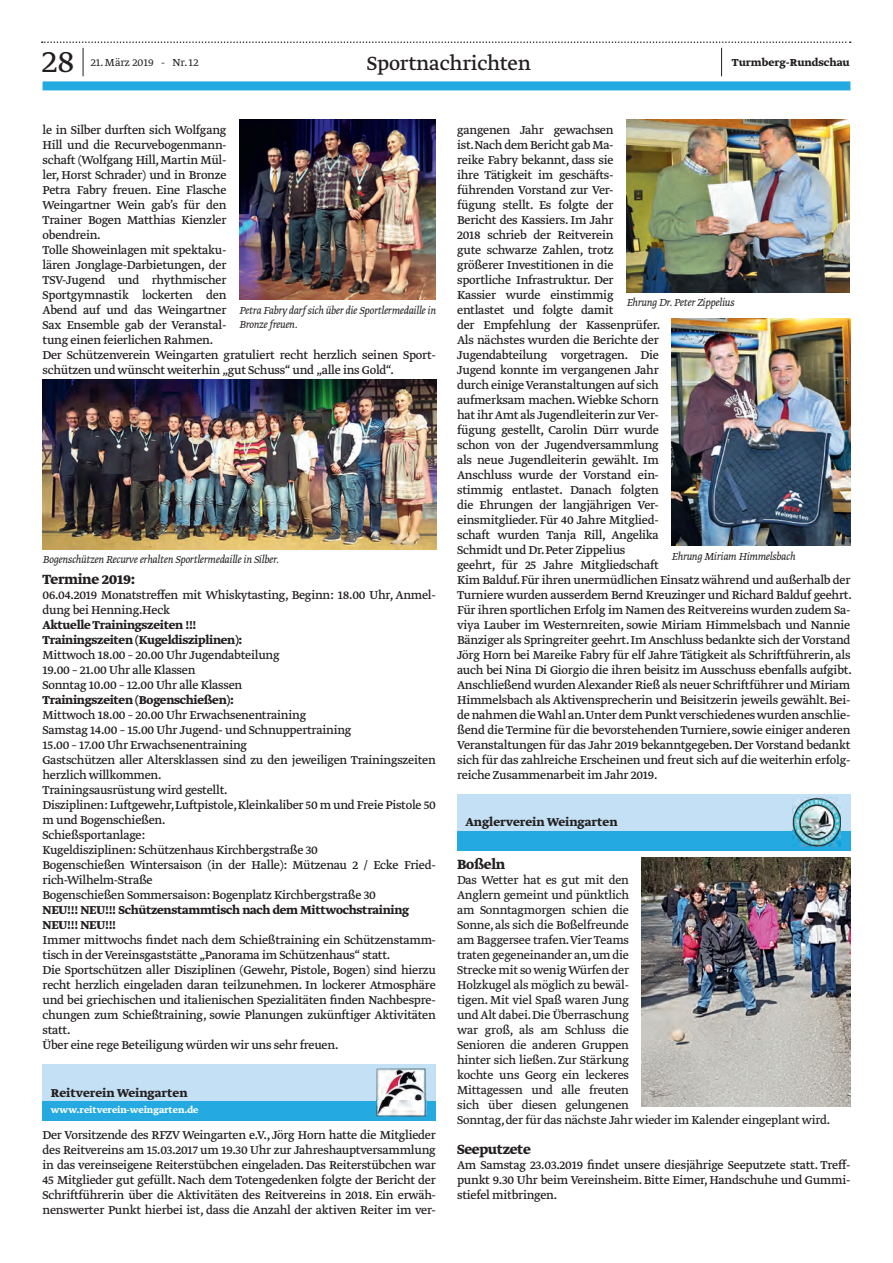
<style>
.page{position:relative;width:893px;height:1263px;background:#fff}
.page>*{position:absolute;margin:0;border:0;box-sizing:border-box;transform-origin:0 0}
.t1{font:300 36px "Greta Text Std";color:#231f20}
.t2{font:22.5px "Greta Text Std";letter-spacing:-.01em;color:#231f20}
.t3{font:700 15.75px "Greta Text Std";letter-spacing:-.02em;color:#231f20}
.t4{font:13.5px/15px "Greta Text Std";letter-spacing:-.02em;color:#231f20}
.t5{font:13.5px/15px "Greta Text Std Regular Min";letter-spacing:-.02em;color:#231f20}
.t6{font:700 13.5px/15px "Greta Text Std";letter-spacing:-.02em;color:#231f20}
.t7{font:700 13.5px "Greta Text Std";color:#231f20}
.t8{font:italic 300 12px/13.5px "Greta Text Std";letter-spacing:-.02em;color:#231f20}
.t9{font:700 12px "Greta Text Std";color:#231f20}
.t10{font:300 12px "Greta Text Std";color:#231f20}
.t11{font:700 10.5px "Greta Text Std";color:#fff}
</style>
<div class="page">
<div style="left:43px;top:81px;width:807px;height:9px;background:#24aae1"></div>
<svg style="left:42px;top:41px;width:809px;height:35px"></svg>
<div style="left:43px;top:1064px;width:393px;height:57px;background:#c3e0f4"></div>
<div style="left:43px;top:1101px;width:393px;height:20px;background:#24aae1"></div>
<img style="left:376px;top:1068px;width:50px;height:49px">
<div style="left:457px;top:793px;width:393px;height:57px;background:#c3e0f4"></div>
<div style="left:457px;top:830px;width:393px;height:20px;background:#24aae1"></div>
<img style="left:792px;top:798px;width:49px;height:48px">
<img style="left:43px;top:379px;width:393px;height:171px">
<img style="left:239px;top:119px;width:197px;height:180px">
<img style="left:672px;top:319px;width:178px;height:226px">
<img style="left:626px;top:119px;width:224px;height:173px">
<img style="left:642px;top:857px;width:208px;height:249px">
<h1 class="t1" style="left:42px;top:41px;width:34px">28</h1>
<p class="t10" style="left:91px;top:56px;width:109px">21. März 2019 - Nr. 12</p>
<p class="t9" style="left:732px;top:56px;width:119px">Turmberg-Rundschau</p>
<h2 class="t2" style="left:367px;top:50px;width:166px">Sportnachrichten</h2>
<p class="t4" style="left:43px;top:123px;width:395px">le in Silber durften sich Wolfgang<br>Hill und die Recurvebogenmann-<br>schaft (Wolfgang Hill, Martin Mül-<br>ler, Horst Schrader) und in Bronze<br>Petra Fabry freuen. Eine Flasche<br>Weingartner Wein gab’s für den<br>Trainer Bogen Matthias Kienzler<br>obendrein.<br>Tolle Showeinlagen mit spektaku-<br>lären Jonglage-Darbietungen, der<br>TSV-Jugend und rhythmischer<br>Sportgymnastik lockerten den<br>Abend auf und das Weingartner<br>Sax Ensemble gab der Veranstal-<br>tung einen feierlichen Rahmen.<br>Der Schützenverein Weingarten gratuliert recht herzlich seinen Sport&shy;schützen und wünscht weiterhin „gut Schuss“ und „alle ins Gold“.</p>
<p class="t8" style="left:239px;top:304px;width:198px">Petra Fabry darf sich über die Sportlermedaille in<br>Bronze freuen.</p>
<p class="t8" style="left:43px;top:553px;width:238px">Bogenschützen Recurve erhalten Sportlermedaille in Silber.</p>
<p class="t3" style="left:43px;top:570px;width:94px">Termine 2019:</p>
<p class="t4" style="left:43px;top:588px;width:395px">06.04.2019 Monatstreffen mit Whiskytasting, Beginn: 18.00 Uhr, Anmel&shy;dung bei Henning.Heck</p>
<p class="t6" style="left:43px;top:618px;width:201px">Aktuelle Trainingszeiten !!!<br>Trainingszeiten (Kugeldisziplinen):</p>
<p class="t4" style="left:43px;top:648px;width:239px">Mittwoch 18.00 – 20.00 Uhr Jugendabteilung<br>19.00 – 21.00 Uhr alle Klassen<br>Sonntag 10.00 – 12.00 Uhr alle Klassen</p>
<p class="t6" style="left:43px;top:693px;width:193px">Trainingszeiten (Bogenschießen):</p>
<p class="t4" style="left:43px;top:708px;width:395px">Mittwoch 18.00 – 20.00 Uhr Erwachsenentraining<br>Samstag 14.00 – 15.00 Uhr Jugend- und Schnuppertraining<br>15.00 – 17.00 Uhr Erwachsenentraining<br>Gastschützen aller Altersklassen sind zu den jeweiligen Trainingszeiten herzlich willkommen.<br>Trainingsausrüstung wird gestellt.<br>Disziplinen: Luftgewehr,Luftpistole,Kleinkaliber 50 m und Freie Pistole 50 m und Bogenschießen.<br>Schießsportanlage:<br>Kugeldisziplinen: Schützenhaus Kirchbergstraße 30<br>Bogenschießen Wintersaison (in der Halle): Mützenau 2 / Ecke Fried&shy;rich-Wilhelm-Straße<br>Bogenschießen Sommersaison: Bogenplatz Kirchbergstraße 30</p>
<p class="t6" style="left:43px;top:903px;width:368px">NEU!!! NEU!!! Schützenstammtisch nach dem Mittwochstraining<br>NEU!!! NEU!!!</p>
<p class="t4" style="left:43px;top:933px;width:395px">Immer mittwochs findet nach dem Schießtraining ein Schützenstamm&shy;tisch in der Vereinsgaststätte „Panorama im Schützenhaus“ statt.<br>Die Sportschützen aller Disziplinen (Gewehr, Pistole, Bogen) sind hierzu recht herzlich eingeladen daran teilzunehmen. In lockerer Atmosphäre und bei griechischen und italienischen Spezialitäten finden Nachbespre&shy;chungen zum Schießtraining, sowie Planungen zukünftiger Aktivitäten statt.<br>Über eine rege Beteiligung würden wir uns sehr freuen.</p>
<p class="t7" style="left:51px;top:1084px;width:138px">Reitverein Weingarten</p>
<p class="t11" style="left:51px;top:1104px;width:149px">www.reitverein-weingarten.de</p>
<p class="t4" style="left:43px;top:1128px;width:395px;text-align:justify">Der Vorsitzende des RFZV Weingarten e.V., Jörg Horn hatte die Mitglieder des Reitvereins am 15.03.2017 um 19.30 Uhr zur Jahreshauptversammlung in das vereinseigene Reiterstübchen eingeladen. Das Reiterstübchen war 45 Mitglieder gut gefüllt. Nach dem Totengedenken folgte der Bericht der Schriftführerin über die Aktivitäten des Reitvereins in 2018. Ein erwäh&shy;nenswerter Punkt hierbei ist, dass die Anzahl der aktiven Reiter im ver-</p>
<p class="t4" style="left:457px;top:123px;width:396px">gangenen Jahr gewachsen<br>ist.Nach dem Bericht gab Ma-<br>reike Fabry bekannt, dass sie<br>ihre Tätigkeit im geschäfts-<br>führenden Vorstand zur Ver-<br>fügung stellt. Es folgte der<br>Bericht des Kassiers. Im Jahr<br>2018 schrieb der Reitverein<br>gute schwarze Zahlen, trotz<br>größerer Investitionen in die<br>sportliche Infrastruktur. Der<br>Kassier wurde einstimmig<br>entlastet und folgte damit<br>der Empfehlung der Kassenprüfer.<br>Als nächstes wurden die Berichte der<br>Jugendabteilung vorgetragen. Die<br>Jugend konnte im vergangenen Jahr<br>durch einige Veranstaltungen auf sich<br>aufmerksam machen. Wiebke Schorn<br>hat ihr Amt als Jugendleiterin zur Ver-<br>fügung gestellt, Carolin Dürr wurde<br>schon von der Jugendversammlung<br>als neue Jugendleiterin gewählt. Im<br>Anschluss wurde der Vorstand ein-<br>stimmig entlastet. Danach folgten<br>die Ehrungen der langjährigen Ver-<br>einsmitglieder. Für 40 Jahre Mitglied-<br>schaft wurden Tanja Rill, Angelika<br>Schmidt und Dr. Peter Zippelius<br>geehrt, für 25 Jahre Mitgliedschaft<br>Kim Balduf. Für ihren unermüdlichen Einsatz während und außerhalb der Turniere wurden ausserdem Bernd Kreuzinger und Richard Balduf geehrt.<br>Für ihren sportlichen Erfolg im Namen des Reitvereins wurden zudem Sa&shy;viya Lauber im Westernreiten, sowie Miriam Himmelsbach und Nannie Bänziger als Springreiter geehrt. Im Anschluss bedankte sich der Vorstand Jörg Horn bei Mareike Fabry für elf Jahre Tätigkeit als Schriftführerin, als auch bei Nina Di Giorgio die ihren beisitz im Ausschuss ebenfalls aufgibt.<br>Anschließend wurden Alexander Rieß als neuer Schriftführer und Miriam Himmelsbach als Aktivensprecherin und Beisitzerin jeweils gewählt. Bei&shy;de nahmen die Wahl an.Unter dem Punkt verschiedenes wurden anschlie&shy;ßend die Termine für die bevorstehenden Turniere, sowie einiger anderen Veranstaltungen für das Jahr 2019 bekanntgegeben. Der Vorstand bedankt sich für das zahlreiche Erscheinen und freut sich auf die weiterhin erfolg&shy;reiche Zusammenarbeit im Jahr 2019.</p>
<p class="t8" style="left:626px;top:296px;width:110px">Ehrung Dr. Peter Zippelius</p>
<p class="t8" style="left:672px;top:551px;width:125px">Ehrung Miriam Himmelsbach</p>
<p class="t7" style="left:465px;top:814px;width:154px">Anglerverein Weingarten</p>
<p class="t3" style="left:457px;top:855px;width:50px">Boßeln</p>
<p class="t5" style="left:457px;top:873px;width:375px">Das Wetter hat es gut mit den<br>Anglern gemeint und pünktlich<br>am Sonntagmorgen schien die<br>Sonne, als sich die Boßelfreunde<br>am Baggersee trafen.Vier Teams<br>traten gegeneinander an,um die<br>Strecke mit so wenig Würfen der<br>Holzkugel als möglich zu bewäl-<br>tigen. Mit viel Spaß waren Jung<br>und Alt dabei. Die Überraschung<br>war groß, als am Schluss die<br>Senioren die anderen Gruppen<br>hinter sich ließen. Zur Stärkung<br>kochte uns Georg ein leckeres<br>Mittagessen und alle freuten<br>sich über diesen gelungenen<br>Sonntag, der für das nächste Jahr wieder im Kalender eingeplant wird.</p>
<p class="t3" style="left:457px;top:1140px;width:75px">Seeputzete</p>
<p class="t4" style="left:457px;top:1158px;width:395px;text-align:justify">Am Samstag 23.03.2019 findet unsere diesjährige Seeputzete statt. Treff&shy;punkt 9.30 Uhr beim Vereinsheim. Bitte Eimer, Handschuhe und Gummi&shy;stiefel mitbringen.</p>
</div>
